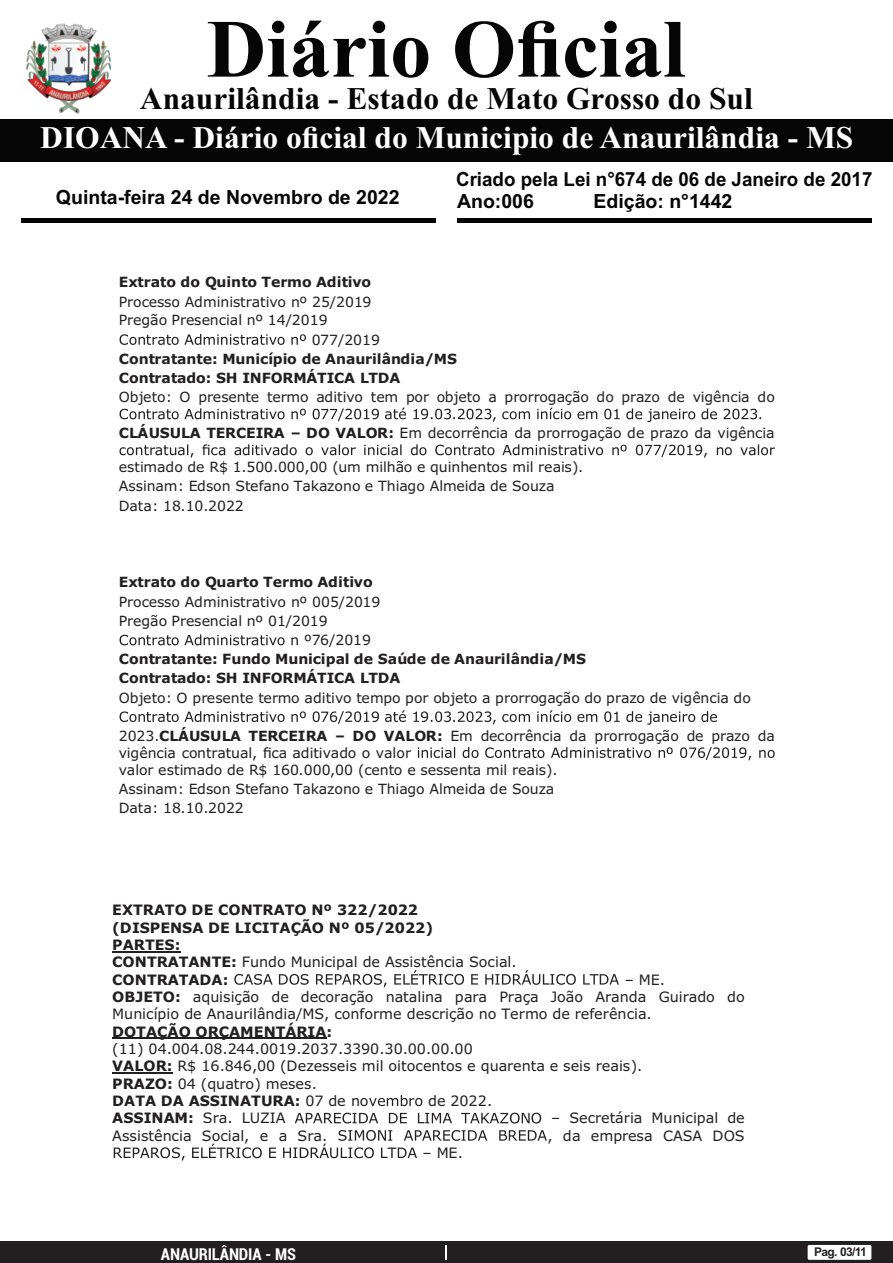
<style>
.page{position:relative;width:893px;height:1263px;background:#fff}
.page>*{position:absolute;margin:0;border:0;box-sizing:border-box;transform-origin:0 0}
.t1{font:700 82.5px "Times New Roman";color:#040504}
.t2{font:700 31.5px "Times New Roman";color:#fff}
.t3{font:700 31.5px "Times New Roman";color:#040504}
.t4{font:700 19.5px "Arial";color:#040504}
.t5{font:700 19.5px "Arial";color:#040504;scale:.96 1}
.t6{font:700 condensed 16.5px "Roboto";letter-spacing:-.01em;color:#fff}
.t7{font:14.4px/17.4px "Verdana";color:#231f20}
.t8{font:700 14.4px/17.4px "Verdana";color:#231f20}
.t9{font:14.1px/19.2px "Verdana";color:#231f20}
.t10{font:700 14.1px/19.2px "Verdana";color:#231f20}
.t11{font:700 12px "Arial";letter-spacing:-.055em;color:#231f20}
.s1{font-weight:700}
.s2{font-weight:400}
</style>
<div class="page">
<div style="left:0;top:1242px;width:893px;height:21px;background:#231f20"></div>
<svg style="left:446px;top:1245px;width:1px;height:15px"></svg>
<div style="left:808px;top:1245px;width:63px;height:15px;background:#fff;border-radius:2px"></div>
<div style="left:0;top:119px;width:893px;height:42px;background:#040504"></div>
<hr style="left:21px;top:218px;width:415px;height:4px;background:#040504">
<hr style="left:457px;top:218px;width:415px;height:4px;background:#040504">
<img style="left:25px;top:23px;width:86px;height:91px">
<svg style="left:120px;top:334px;width:186px;height:11px"></svg>
<svg style="left:120px;top:408px;width:641px;height:14px"></svg>
<svg style="left:119px;top:444px;width:307px;height:14px"></svg>
<svg style="left:435px;top:444px;width:340px;height:14px"></svg>
<svg style="left:120px;top:634px;width:178px;height:11px"></svg>
<svg style="left:120px;top:710px;width:597px;height:15px"></svg>
<svg style="left:418px;top:747px;width:357px;height:13px"></svg>
<hr style="left:112px;top:951px;width:68px;height:1px;background:#231f20">
<svg style="left:234px;top:970px;width:385px;height:17px"></svg>
<hr style="left:112px;top:1038px;width:214px;height:1px;background:#231f20">
<hr style="left:112px;top:1072px;width:61px;height:2px;background:#231f20">
<svg style="left:369px;top:1095px;width:53px;height:11px"></svg>
<svg style="left:295px;top:1113px;width:83px;height:10px"></svg>
<svg style="left:389px;top:1113px;width:152px;height:10px"></svg>
<svg style="left:114px;top:1130px;width:433px;height:30px"></svg>
<h1 class="t1" style="left:207px;top:21px;width:480px">Diário Oficial</h1>
<h2 class="t3" style="left:140px;top:88px;width:614px">Anaurilândia - Estado de Mato Grosso do Sul</h2>
<h2 class="t2" style="left:40px;top:126px;width:814px">DIOANA - Diário oficial do Municipio de Anaurilândia - MS</h2>
<h3 class="t5" style="left:456px;top:172px;width:435px">Criado pela Lei n°674 de 06 de Janeiro de 2017</h3>
<h3 class="t4" style="left:56px;top:190px;width:345px">Quinta-feira 24 de Novembro de 2022</h3>
<h3 class="t4" style="left:457px;top:193px;width:78px">Ano:006</h3>
<h3 class="t4" style="left:593px;top:193px;width:140px">Edição: n°1442</h3>
<p class="t10" style="left:119px;top:274px;width:254px">Extrato do Quinto Termo Aditivo</p>
<p class="t9" style="left:119px;top:293px;width:254px">Processo Administrativo nº 25/2019</p>
<p class="t9" style="left:119px;top:312px;width:210px">Pregão Presencial nº 14/2019</p>
<p class="t9" style="left:312px;top:331px;width:70px">077/2019</p>
<p class="t10" style="left:119px;top:350px;width:340px">Contratante: Município de Anaurilândia/MS<br>Contratado: SH INFORMÁTICA LTDA</p>
<p class="t9" style="left:119px;top:389px;width:658px">Objeto: O presente termo aditivo tem por objeto a prorrogação do prazo de vigência do</p>
<p class="t9" style="left:119px;top:425px;width:657px"><span class="s1">CLÁUSULA TERCEIRA – DO VALOR:</span> Em decorrência da prorrogação de prazo da vigência</p>
<p class="t9" style="left:119px;top:459px;width:466px">estimado de R$ 1.500.000,00 (um milhão e quinhentos mil reais).<br>Assinam: Edson Stefano Takazono e Thiago Almeida de Souza<br>Data: 18.10.2022</p>
<p class="t10" style="left:119px;top:574px;width:255px">Extrato do Quarto Termo Aditivo</p>
<p class="t9" style="left:119px;top:593px;width:263px">Processo Administrativo nº 005/2019</p>
<p class="t9" style="left:119px;top:612px;width:210px">Pregão Presencial nº 01/2019</p>
<p class="t9" style="left:304px;top:632px;width:69px">º76/2019</p>
<p class="t10" style="left:119px;top:651px;width:469px">Contratante: Fundo Municipal de Saúde de Anaurilândia/MS<br>Contratado: SH INFORMÁTICA LTDA</p>
<p class="t9" style="left:119px;top:689px;width:634px">Objeto: O presente termo aditivo tempo por objeto a prorrogação do prazo de vigência do</p>
<p class="t9" style="left:119px;top:728px;width:658px;line-height:17.1px">2023.<span class="s1">CLÁUSULA TERCEIRA – DO VALOR:</span> Em decorrência da prorrogação de prazo da vigência contratual, fica aditivado o valor<br>valor estimado de R$ 160.000,00 (cento e sessenta mil reais).</p>
<p class="t9" style="left:119px;top:780px;width:437px">Assinam: Edson Stefano Takazono e Thiago Almeida de Souza<br>Data: 18.10.2022</p>
<p class="t8" style="left:112px;top:902px;width:406px">EXTRATO DE CONTRATO Nº 322/2022<br>(DISPENSA DE LICITAÇÃO Nº 05/2022)<br>PARTES:<br>CONTRATANTE: <span class="s2">Fundo Municipal de Assistência Social.<br></span>CONTRATADA:</p>
<p class="t7" style="left:112px;top:972px;width:634px;text-indent:512px">– ME.<br><span class="s1">OBJETO:</span> aquisição de decoração natalina para Praça João Aranda Guirado do<br>Município de Anaurilândia/MS, conforme descrição no Termo de referência.</p>
<p class="t8" style="left:112px;top:1024px;width:221px">DOTAÇÃO ORÇAMENTÁRIA:</p>
<p class="t7" style="left:112px;top:1041px;width:531px">(11) 04.004.08.244.0019.2037.3390.30.00.00.00<br><span class="s1">VALOR:</span> R$ 16.846,00 (Dezesseis mil oitocentos e quarenta e seis reais).<br><span class="s1">PRAZO:</span> 04 (quatro) meses.<br><span class="s1">DATA DA ASSINATURA:</span> 07 de no</p>
<p class="t7" style="left:428px;top:1093px;width:66px">de 2022.</p>
<p class="t7" style="left:112px;top:1110px;width:175px"><span class="s1">ASSINAM:</span> Sra. LUZIA</p>
<p class="t7" style="left:551px;top:1110px;width:195px">– Secretária Municipal de</p>
<p class="t7" style="left:112px;top:1128px;width:217px">Assistência Social, e a Sra.</p>
<p class="t7" style="left:547px;top:1128px;width:199px">, da empresa CASA DOS</p>
<p class="t7" style="left:422px;top:1145px;width:42px">– ME.</p>
<p class="t6" style="left:161px;top:1247px;width:136px">ANAURILÂNDIA - MS</p>
<p class="t11" style="left:814px;top:1247px;width:54px">Pag. 03/11</p>
</div>
